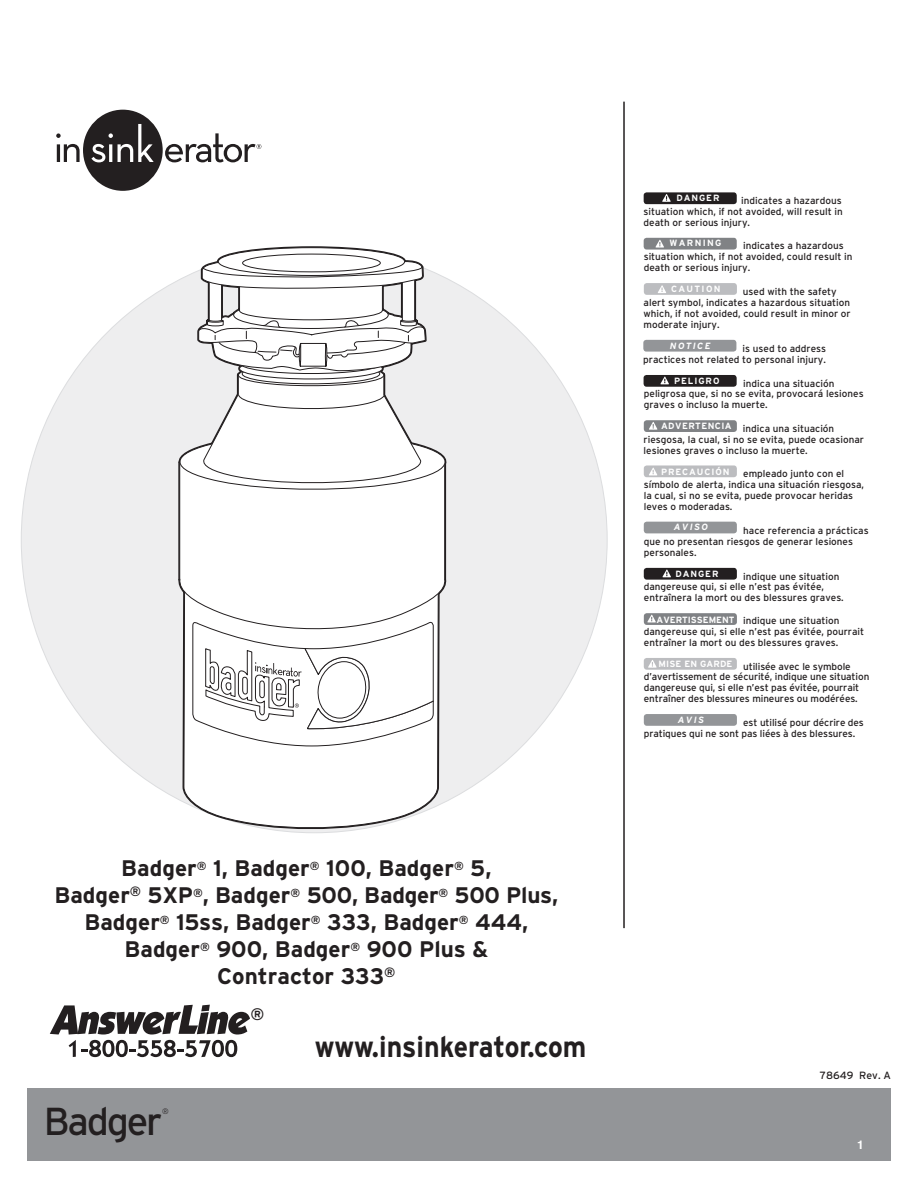
<style>
.page{position:relative;width:918px;height:1188px;background:#fff}
.page>*{position:absolute;margin:0;border:0;box-sizing:border-box;transform-origin:0 0}
.t1{font:39px "Interstate";letter-spacing:-.055em;color:#231f20}
.t2{font:700 29.25px "Interstate";color:#231f20;scale:.91 1}
.t3{font:700 22.5px/27px "Interstate";color:#231f20;text-align:center}
.t4{font:700 16.65px "Interstate";color:#231f20}
.t5{font:700 12px "Helvetica";color:#fff}
.t6{font:10.5px "Interstate";color:#231f20}
.t7{font:9.9px/10.8px "Interstate";color:#231f20}
.t8{font:700 9px "Interstate";letter-spacing:.1em;color:#fff}
.t9{font:italic 700 9px "Interstate";letter-spacing:.15em;color:#fff}
.t10{font:700 9px "Interstate";letter-spacing:.15em;color:#fff}
.t11{font:700 9px "Interstate";color:#fff}
.t12{font:700 9px "Interstate";letter-spacing:.05em;color:#fff}
.t13{font:700 9px "Interstate";letter-spacing:.015em;color:#fff}
.t14{font:300 7.8px "Interstate";color:#231f20}
</style>
<div class="page">
<div style="left:27px;top:1088px;width:864px;height:73px;background:#939598"></div>
<div style="left:21px;top:247px;width:586px;height:586px;background:#eeeeef;border-radius:50%"></div>
<svg style="left:183px;top:635px;width:256px;height:197px;background:#f4f3f4"></svg>
<div style="left:178px;top:492px;width:268px;height:143px;background:#fff"></div>
<svg style="left:167px;top:247px;width:292px;height:245px"></svg>
<svg style="left:192px;top:620px;width:242px;height:126px;background:#ececec"></svg>
<svg style="left:50px;top:1005px;width:200px;height:52px"></svg>
<div style="left:83px;top:110px;width:80px;height:81px;background:#231f20;border-radius:50%"></div>
<svg style="left:56px;top:133px;width:5px;height:5px"></svg>
<hr style="left:57px;top:144px;width:3px;height:18px;background:#231f20">
<svg style="left:64px;top:144px;width:16px;height:18px"></svg>
<svg style="left:91px;top:124px;width:63px;height:38px"></svg>
<svg style="left:165px;top:133px;width:96px;height:29px"></svg>
<hr style="left:623px;top:102px;width:2px;height:826px;background:#231f20">
<div style="left:644px;top:192px;width:93px;height:12px;background:#231f20;border-radius:3px"></div>
<svg style="left:662px;top:194px;width:9px;height:8px"></svg>
<div style="left:644px;top:238px;width:93px;height:12px;background:#808285;border-radius:3px"></div>
<svg style="left:656px;top:240px;width:8px;height:8px"></svg>
<div style="left:644px;top:283px;width:93px;height:12px;background:#bcbdc0;border-radius:3px"></div>
<svg style="left:658px;top:285px;width:8px;height:8px"></svg>
<div style="left:643px;top:340px;width:93px;height:12px;background:#939598;border-radius:3px"></div>
<div style="left:644px;top:568px;width:93px;height:12px;background:#231f20;border-radius:3px"></div>
<svg style="left:663px;top:570px;width:8px;height:7px"></svg>
<div style="left:644px;top:375px;width:93px;height:12px;background:#231f20;border-radius:3px"></div>
<svg style="left:661px;top:377px;width:8px;height:7px"></svg>
<div style="left:644px;top:420px;width:93px;height:12px;background:#808285;border-radius:3px"></div>
<svg style="left:649px;top:422px;width:8px;height:8px"></svg>
<div style="left:644px;top:613px;width:93px;height:12px;background:#808285;border-radius:3px"></div>
<svg style="left:647px;top:615px;width:9px;height:7px"></svg>
<div style="left:644px;top:465px;width:93px;height:12px;background:#bcbdc0;border-radius:3px"></div>
<svg style="left:649px;top:468px;width:8px;height:7px"></svg>
<div style="left:644px;top:658px;width:93px;height:12px;background:#bcbdc0;border-radius:3px"></div>
<svg style="left:648px;top:660px;width:9px;height:8px"></svg>
<div style="left:644px;top:522px;width:93px;height:11px;background:#939598;border-radius:3px"></div>
<div style="left:644px;top:714px;width:93px;height:12px;background:#939598;border-radius:3px"></div>
<h3 class="t3" style="left:54px;top:855px;width:505px">Badger<sup>®</sup> 1, Badger<sup>®</sup> 100, Badger<sup>®</sup> 5,<br>Badger<sup>®</sup> 5XP<sup>®</sup>, Badger<sup>®</sup> 500, Badger<sup>®</sup> 500 Plus, Badger<sup>®</sup> 15ss, Badger<sup>®</sup> 333, Badger<sup>®</sup> 444, Badger<sup>®</sup> 900, Badger<sup>®</sup> 900 Plus &amp;<br>Contractor 333<sup>®</sup></h3>
<h1 class="t1" style="left:44px;top:1099px;width:120px">Badger</h1>
<p class="t14" style="left:162px;top:1106px;width:8px">®</p>
<h3 class="t4" style="left:251px;top:1005px;width:15px">®</h3>
<h2 class="t2" style="left:315px;top:1031px;width:300px">www.insinkerator.com</h2>
<p class="t8" style="left:676px;top:193px;width:45px">DANGER</p>
<p class="t10" style="left:669px;top:238px;width:54px">WARNING</p>
<p class="t10" style="left:671px;top:284px;width:51px">CAUTION</p>
<p class="t7" style="left:644px;top:195px;width:201px;text-align:justify;text-indent:98px">indicates a hazardous situation which, if not avoided, will result in death or serious injury.</p>
<p class="t7" style="left:644px;top:240px;width:210px;text-indent:99px">indicates a hazardous situation which, if not avoided, could result in death or serious injury.</p>
<p class="t7" style="left:644px;top:286px;width:209px;text-indent:99px">used with the safety alert symbol, indicates a hazardous situation which, if not avoided, could result in minor or moderate injury.</p>
<p class="t9" style="left:670px;top:341px;width:42px">NOTICE</p>
<p class="t7" style="left:643px;top:343px;width:184px;text-align:right">is used to address<br>practices not related to personal injury.</p>
<p class="t7" style="left:644px;top:378px;width:221px;text-indent:99px">indica una situación peligrosa que, si no se evita, provocará lesiones graves o incluso la muerte.</p>
<p class="t7" style="left:644px;top:423px;width:222px;text-indent:99px">indica una situación riesgosa, la cual, si no se evita, puede ocasionar lesiones graves o incluso la muerte.</p>
<p class="t7" style="left:644px;top:468px;width:222px;text-indent:99px">empleado junto con el símbolo de alerta, indica una situación riesgosa, la cual, si no se evita, puede provocar heridas leves o moderadas.</p>
<p class="t7" style="left:644px;top:525px;width:226px;text-indent:99px">hace referencia a prácticas que no presentan riesgos de generar lesiones personales.</p>
<p class="t7" style="left:644px;top:571px;width:201px;text-indent:99px">indique une situation dangereuse qui, si elle n’est pas évitée, entraînera la mort ou des blessures graves.</p>
<p class="t7" style="left:644px;top:615px;width:222px;text-indent:99px">indique une situation dangereuse qui, si elle n’est pas évitée, pourrait entraîner la mort ou des blessures graves.</p>
<p class="t7" style="left:644px;top:661px;width:227px;text-indent:99px">utilisée avec le symbole d’avertissement de sécurité, indique une situation dangereuse qui, si elle n’est pas évitée, pourrait entraîner des blessures mineures ou modérées.</p>
<p class="t7" style="left:644px;top:717px;width:222px;text-indent:99px">est utilisé pour décrire des pratiques qui ne sont pas liées à des blessures.</p>
<p class="t8" style="left:674px;top:376px;width:47px">PELIGRO</p>
<p class="t12" style="left:661px;top:421px;width:72px">ADVERTENCIA</p>
<p class="t8" style="left:661px;top:466px;width:70px">PRECAUCIÓN</p>
<p class="t9" style="left:674px;top:522px;width:36px">AVISO</p>
<p class="t8" style="left:675px;top:569px;width:45px">DANGER</p>
<p class="t11" style="left:657px;top:614px;width:80px">AVERTISSEMENT</p>
<p class="t13" style="left:659px;top:659px;width:75px">MISE EN GARDE</p>
<p class="t9" style="left:678px;top:715px;width:28px">AVIS</p>
<p class="t6" style="left:820px;top:1070px;width:73px">78649 Rev. A</p>
<p class="t5" style="left:857px;top:1135px;width:8px">1</p>
</div>
